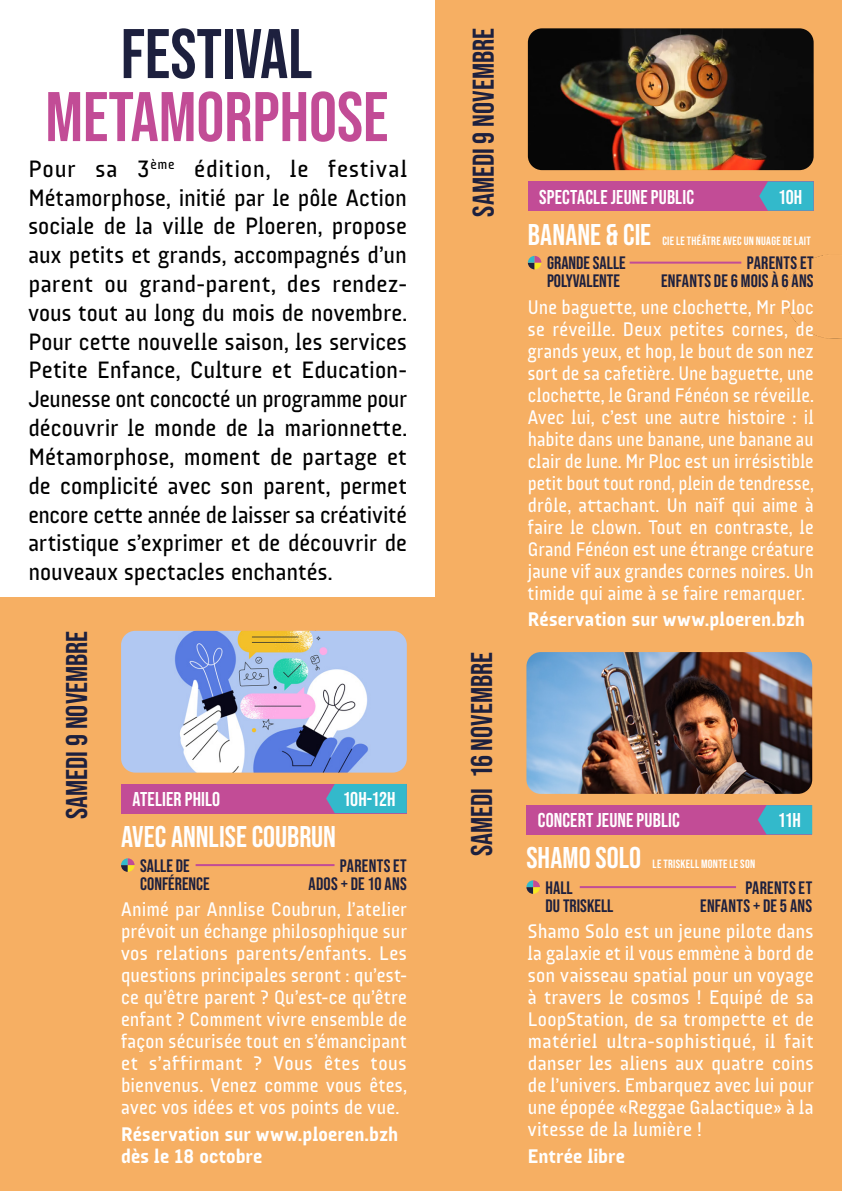
<style>
.page{position:relative;width:842px;height:1191px;background:#fff}
.page>*{position:absolute;margin:0;border:0;box-sizing:border-box;transform-origin:0 0}
.t1{font:30px "Bebas Neue";color:#1d203e}
.t2{font:30px "Bebas Neue";color:#fff}
.t3{font:24px/28.8px "Audimat 3000 Regulier";letter-spacing:.005em;color:#000;text-align:justify}
.t4{font:20px/22px "Audimat 3000 Regulier";letter-spacing:.01em;color:#fff;text-align:justify}
.t5{font:20px/22px "Audimat 3000 Regulier";letter-spacing:.01em;color:#fff;text-align:justify;scale:.96 1}
.t6{font:20px/22px "Audimat 3000 Mi gras";letter-spacing:.01em;color:#fff}
.t7{font:20px "Bebas Neue";letter-spacing:.005em;color:#fff}
.t8{font:18px/18px "Bebas Neue";color:#1d203e;text-align:right}
.t9{font:12px "Bebas Neue";letter-spacing:.025em;color:#fff}
</style>
<div class="page">
<div style="left:435px;top:0;width:407px;height:1191px;background:#f6af63"></div>
<div style="left:0;top:597px;width:435px;height:594px;background:#f6af63"></div>
<svg style="left:48px;top:92px;width:32px;height:49px"></svg>
<svg style="left:86px;top:91px;width:301px;height:51px"></svg>
<svg style="left:124px;top:28px;width:97px;height:51px"></svg>
<div style="left:225px;top:29px;width:8px;height:49px;background:#1d203e"></div>
<svg style="left:236px;top:29px;width:75px;height:49px"></svg>
<img style="left:121px;top:631px;width:286px;height:141px">
<div style="left:121px;top:784px;width:286px;height:29px;background:#c24c96"></div>
<svg style="left:326px;top:784px;width:81px;height:29px;background:#3bb2c7"></svg>
<svg style="left:121px;top:858px;width:14px;height:14px"></svg>
<hr style="left:196px;top:864px;width:138px;height:2px;background:#c24c96">
<img style="left:786px;top:254px;width:56px;height:85px">
<img style="left:528px;top:28px;width:286px;height:142px">
<div style="left:528px;top:181px;width:286px;height:30px;background:#c24c96"></div>
<svg style="left:528px;top:256px;width:13px;height:13px"></svg>
<hr style="left:630px;top:262px;width:111px;height:2px;background:#c24c96">
<svg style="left:759px;top:181px;width:55px;height:30px;background:#43acc4"></svg>
<img style="left:526px;top:652px;width:286px;height:142px">
<div style="left:526px;top:805px;width:286px;height:29px;background:#c24c96"></div>
<svg style="left:526px;top:880px;width:14px;height:14px"></svg>
<hr style="left:580px;top:886px;width:156px;height:2px;background:#c24c96">
<svg style="left:758px;top:805px;width:54px;height:29px;background:#3eafc6"></svg>
<p class="t3" style="left:28px;top:154px;width:380px">Pour sa 3<sup>ème</sup> édition, le festival Métamorphose, initié par le pôle Action sociale de la ville de Ploeren, propose aux petits et grands, accompagnés d’un parent ou grand-parent, des rendez&shy;vous tout au long du mois de novembre.<br>Pour cette nouvelle saison, les services Petite Enfance, Culture et Education-Jeunesse ont concocté un programme pour découvrir le monde de la marionnette.<br>Métamorphose, moment de partage et de complicité avec son parent, permet encore cette année de laisser sa créativité artistique s’exprimer et de découvrir de nouveaux spectacles enchantés.</p>
<h1 class="t1" style="left:60px;top:819px;width:190px;rotate:-90deg">SAMEDI 9 NOVEMBRE</h1>
<p class="t7" style="left:132px;top:788px;width:89px">ATELIER PHILO</p>
<p class="t7" style="left:343px;top:788px;width:54px">10H-12H</p>
<h1 class="t2" style="left:121px;top:819px;width:216px">AVEC ANNLISE COUBRUN</h1>
<p class="t8" style="left:140px;top:856px;width:71px;text-align:left">SALLE DE<br>CONFÉRENCE</p>
<p class="t8" style="left:308px;top:856px;width:100px">PARENTS ET<br>ADOS + DE 10 ANS</p>
<p class="t4" style="left:121px;top:898px;width:287px">Animé par Annlise Coubrun, l’atelier prévoit un échange philosophique sur vos relations parents/enfants. Les questions principales seront : qu’est&shy;ce qu’être parent ? Qu’est-ce qu’être enfant ? Comment vivre ensemble de façon sécurisée tout en s’émancipant et s’affirmant ? Vous êtes tous bienvenus. Venez comme vous êtes, avec vos idées et vos points de vue.</p>
<p class="t6" style="left:121px;top:1122px;width:278px">Réservation sur www.ploeren.bzh dès le 18 octobre</p>
<h1 class="t1" style="left:466px;top:217px;width:190px;rotate:-90deg">SAMEDI 9 NOVEMBRE</h1>
<h1 class="t1" style="left:465px;top:856px;width:206px;rotate:-90deg">SAMEDI 16 NOVEMBRE</h1>
<p class="t7" style="left:778px;top:185px;width:26px">10H</p>
<p class="t9" style="left:662px;top:233px;width:150px">CIE LE THÉÂTRE AVEC UN NUAGE DE LAIT</p>
<p class="t7" style="left:539px;top:185px;width:156px">SPECTACLE JEUNE PUBLIC</p>
<h1 class="t2" style="left:528px;top:217px;width:125px">BANANE &amp; CIE</h1>
<p class="t8" style="left:547px;top:254px;width:80px;text-align:left">GRANDE SALLE<br>POLYVALENTE</p>
<p class="t8" style="left:661px;top:254px;width:154px">PARENTS ET<br>ENFANTS DE 6 MOIS À 6 ANS</p>
<p class="t5" style="left:528px;top:295px;width:299px">Une baguette, une clochette, Mr Ploc se réveille. Deux petites cornes, de grands yeux, et hop, le bout de son nez sort de sa cafetière. Une baguette, une clochette, le Grand Fénéon se réveille.<br>Avec lui, c’est une autre histoire : il habite dans une banane, une banane au clair de lune. Mr Ploc est un irrésistible petit bout tout rond, plein de tendresse, drôle, attachant. Un naïf qui aime à faire le clown. Tout en contraste, le Grand Fénéon est une étrange créature jaune vif aux grandes cornes noires. Un timide qui aime à se faire remarquer.</p>
<p class="t6" style="left:528px;top:608px;width:279px">Réservation sur www.ploeren.bzh</p>
<p class="t7" style="left:538px;top:809px;width:143px">CONCERT JEUNE PUBLIC</p>
<h1 class="t2" style="left:526px;top:841px;width:116px">SHAMO SOLO</h1>
<p class="t9" style="left:653px;top:857px;width:104px">LE TRISKELL MONTE LE SON</p>
<p class="t7" style="left:778px;top:809px;width:25px">11H</p>
<p class="t8" style="left:546px;top:878px;width:69px;text-align:left">HALL<br>DU TRISKELL</p>
<p class="t8" style="left:700px;top:878px;width:113px">PARENTS ET<br>ENFANTS + DE 5 ANS</p>
<p class="t4" style="left:528px;top:920px;width:287px">Shamo Solo est un jeune pilote dans la galaxie et il vous emmène à bord de son vaisseau spatial pour un voyage à travers le cosmos ! Equipé de sa LoopStation, de sa trompette et de matériel ultra-sophistiqué, il fait danser les aliens aux quatre coins de l’univers. Embarquez avec lui pour une épopée «Reggae Galactique» à la vitesse de la lumière !</p>
<p class="t6" style="left:528px;top:1144px;width:99px">Entrée libre</p>
</div>
